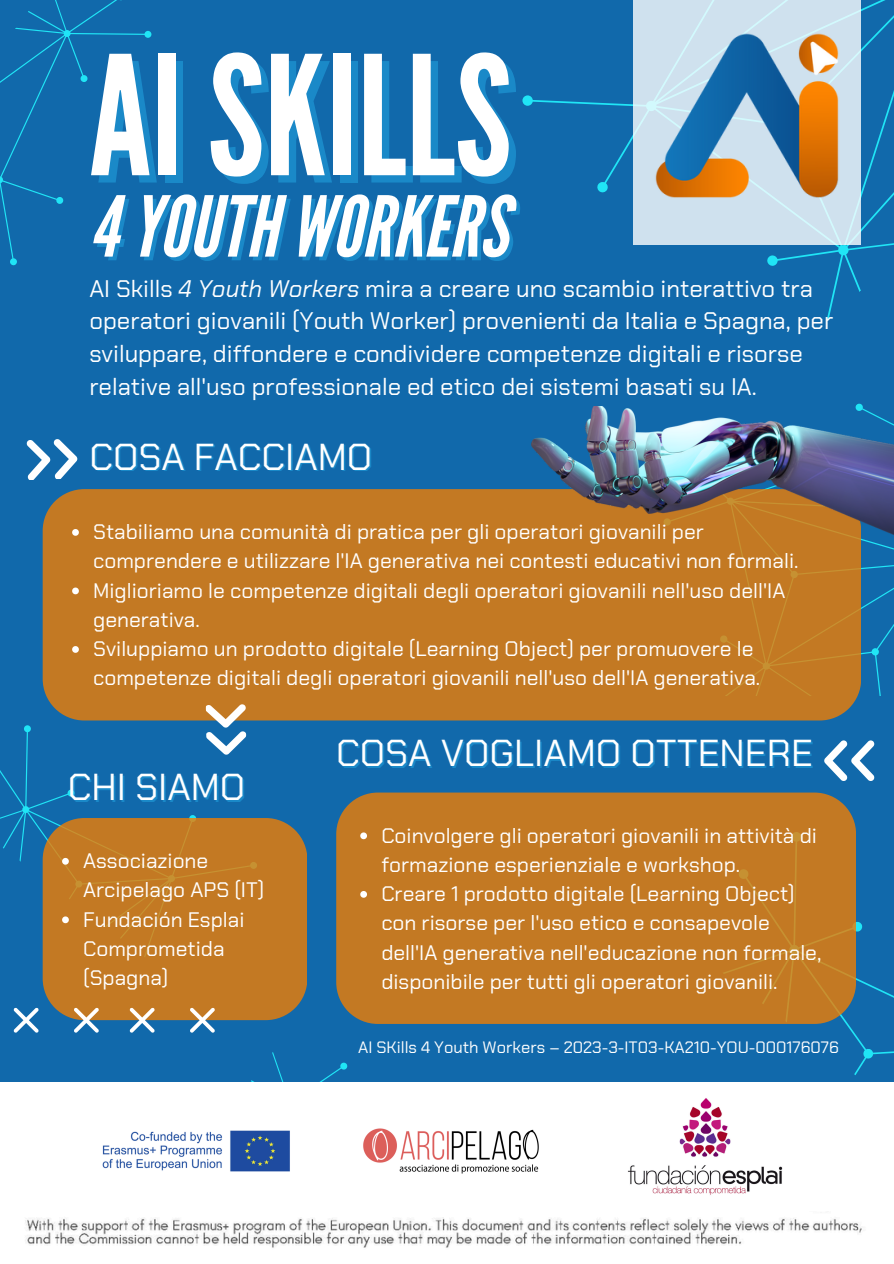
<style>
.page{position:relative;width:894px;height:1264px;background:#fff}
.page>*{position:absolute;margin:0;border:0;box-sizing:border-box;transform-origin:0 0}
.t1{font:165.15px "League Gothic";color:#fff}
.t2{font:italic 83.55px "League Gothic";color:#fff}
.t3{font:37.5px "Chakra Petch";color:#fff}
.t4{font:24px/32.7px "Chakra Petch";color:#fff}
.t5{font:21px/29.2px "Chakra Petch";color:#fff}
.t6{font:16.5px "Chakra Petch";color:#fff}
.s1{font-style:italic}
</style>
<div class="page">
<div style="left:0;top:0;width:893px;height:1263px;background:#1169ab"></div>
<svg style="left:0;top:0;width:152px;height:266px"></svg>
<svg style="left:0;top:671px;width:285px;height:312px"></svg>
<svg style="left:26px;top:439px;width:52px;height:41px"></svg>
<svg style="left:648px;top:776px;width:245px;height:299px"></svg>
<svg style="left:823px;top:741px;width:51px;height:40px"></svg>
<svg style="left:856px;top:403px;width:37px;height:292px"></svg>
<div style="left:43px;top:489px;width:817px;height:231px;background:#c37923"></div>
<svg style="left:72px;top:529px;width:7px;height:7px"></svg>
<svg style="left:72px;top:587px;width:7px;height:7px"></svg>
<svg style="left:72px;top:646px;width:7px;height:7px"></svg>
<svg style="left:103px;top:1020px;width:324px;height:62px"></svg>
<div style="left:336px;top:792px;width:519px;height:231px;background:#c37923"></div>
<svg style="left:360px;top:832px;width:7px;height:7px"></svg>
<svg style="left:360px;top:891px;width:7px;height:6px"></svg>
<svg style="left:205px;top:703px;width:42px;height:52px"></svg>
<div style="left:43px;top:818px;width:264px;height:202px;background:#c37923"></div>
<svg style="left:62px;top:858px;width:7px;height:6px"></svg>
<svg style="left:62px;top:916px;width:7px;height:7px"></svg>
<img style="left:570px;top:0;width:323px;height:321px">
<img style="left:0;top:1082px;width:893px;height:128px">
<img style="left:0;top:1210px;width:893px;height:52px">
<svg style="left:14px;top:1007px;width:25px;height:25px"></svg>
<svg style="left:74px;top:1007px;width:25px;height:25px"></svg>
<svg style="left:129px;top:1007px;width:26px;height:25px"></svg>
<svg style="left:190px;top:1007px;width:25px;height:25px"></svg>
<img style="left:531px;top:406px;width:361px;height:134px">
<p class="t1" style="left:89px;top:21px;width:423px">AISKILLS</p>
<h3 class="t2" style="left:89px;top:178px;width:419px">4YOUTH WORKERS</h3>
<p class="t4" style="left:89px;top:272px;width:745px">AI Skills <span class="s1">4 Youth Workers</span> mira a creare uno scambio interattivo tra operatori giovanili (Youth Worker) provenienti da Italia e Spagna, per sviluppare, diffondere e condividere competenze digitali e risorse relative all'uso professionale ed etico dei sistemi basati su IA.</p>
<h3 class="t3" style="left:89px;top:432px;width:284px">COSA FACCIAMO</h3>
<p class="t5" style="left:93px;top:517px;width:706px">Stabiliamo una comunità di pratica per gli operatori giovanili per comprendere e utilizzare l'IA generativa nei contesti educativi non formali.</p>
<p class="t5" style="left:93px;top:576px;width:693px">Miglioriamo le competenze digitali degli operatori giovanili nell'uso dell'IA generativa.</p>
<p class="t5" style="left:93px;top:634px;width:668px">Sviluppiamo un prodotto digitale (Learning Object) per promuovere le competenze digitali degli operatori giovanili nell'uso dell'IA generativa.</p>
<p class="t3" style="left:68px;top:763px;width:179px">CHI SIAMO</p>
<h4 class="t5" style="left:83px;top:846px;width:183px">Associazione<br>Arcipelago APS (IT)</h4>
<p class="t5" style="left:83px;top:904px;width:163px">Fundación Esplai<br>Comprometida (Spagna)</p>
<p class="t3" style="left:336px;top:729px;width:478px">COSA VOGLIAMO OTTENERE</p>
<h1 class="t5" style="left:381px;top:820px;width:437px">Coinvolgere gli operatori giovanili in attività di formazione esperienziale e workshop.</h1>
<h2 class="t5" style="left:381px;top:879px;width:441px">Creare 1 prodotto digitale (Learning Object) con risorse per l'uso etico e consapevole dell'IA generativa nell'educazione non formale, disponibile per tutti gli operatori giovanili.</h2>
<h3 class="t6" style="left:358px;top:1036px;width:482px">AI SKills 4 Youth Workers – 2023-3-IT03-KA210-YOU-000176076</h3>
</div>
